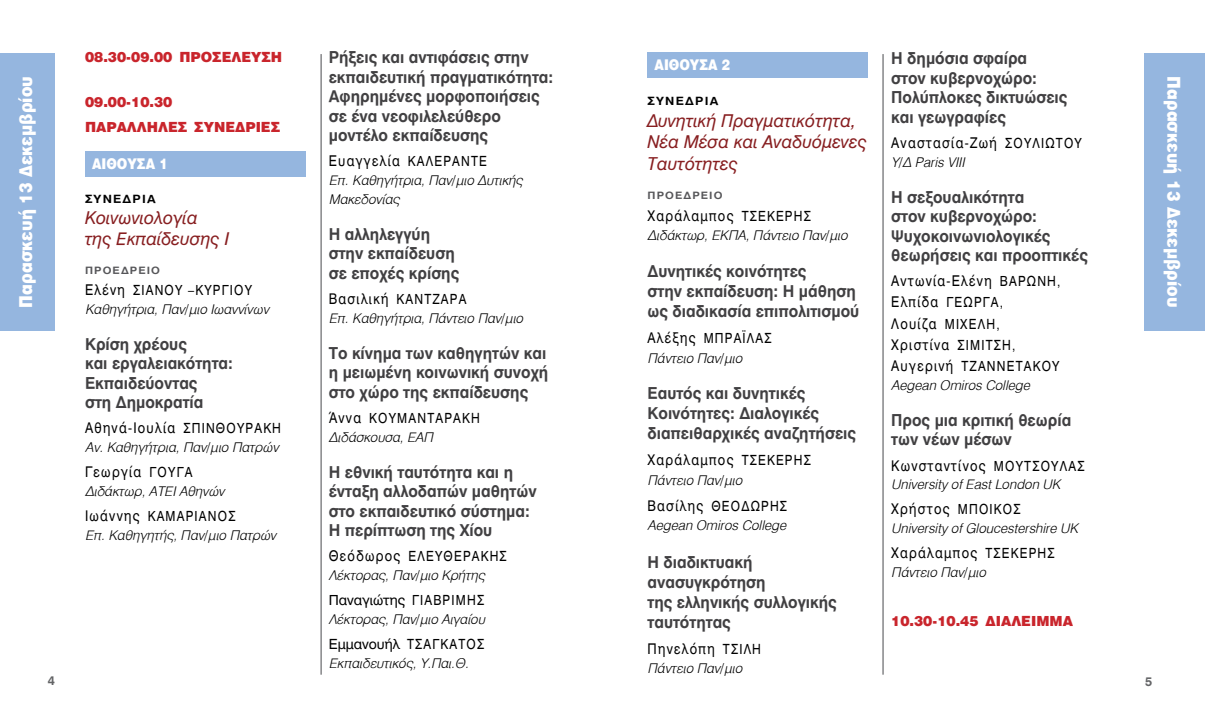
<style>
.page{position:relative;width:1205px;height:727px;background:#fff}
.page>*{position:absolute;margin:0;border:0;box-sizing:border-box;transform-origin:0 0}
.t1{font:17.5px/21.8px "UB Helvetica Italic";color:#871e20}
.t2{font:900 17.5px "UB Helvetica";letter-spacing:.01em;color:#fff;scale:.9 1}
.t3{font:16.25px/19.5px "UB Helvetica Bold";color:#414042;scale:.95 1}
.t4{font:14.5px "UB Helvetica";letter-spacing:.1em;color:#000;scale:.87 1}
.t5{font:900 14.5px "UB Helvetica";color:#fff;scale:.87 1}
.t6{font:13.75px/21.2px "UB Helvetica";letter-spacing:.1em;color:#000;scale:.87 1}
.t7{font:900 13.75px/25px "UB Helvetica";color:#c9252c}
.t8{font:13.75px "UB Helvetica";color:#000}
.t9{font:13.25px/18.8px "UB Helvetica Light Italic";color:#000}
.t10{font:12.5px "UB Helvetica Bold";color:#636466}
.t11{font:11.25px "UB Helvetica Bold";letter-spacing:.1em;color:#000;scale:1.1 1}
.t12{font:10px "UB Helvetica Bold";letter-spacing:.1em;color:#565659;scale:1.1 1}
.s1{font-size:13.75px}
.s2{font-size:14.5px}
</style>
<div class="page">
<hr style="left:882px;top:54px;width:1px;height:620px;background:#6d6e71">
<hr style="left:320px;top:54px;width:2px;height:620px;background:#6d6e71">
<div style="left:1144px;top:53px;width:61px;height:277px;background:#95b6df"></div>
<div style="left:0;top:53px;width:55px;height:277px;background:#95b6df"></div>
<div style="left:85px;top:151px;width:220px;height:25px;background:#95b6df"></div>
<div style="left:647px;top:52px;width:221px;height:26px;background:#95b6df"></div>
<p class="t2" style="left:16px;top:308px;width:259px;rotate:-90deg">Παρασκευή 13 Δεκεμβρίου</p>
<p class="t3" style="left:329px;top:48px;width:238px">Ρήξεις και αντιφάσεις στην εκπαιδευτική πραγματικότητα:<br>Αφηρημένες μορφοποιήσεις σε ένα νεοφιλελεύθερο μοντέλο εκπαίδευσης</p>
<p class="t4" style="left:329px;top:153px;width:183px">Ευαγγελία <span class="s1">ΚΑΛΕΡΑΝΤΕ</span></p>
<p class="t9" style="left:329px;top:171px;width:195px">Επ. Καθηγήτρια, Παν/μιο Δυτικής<br>Μακεδονίας</p>
<p class="t3" style="left:329px;top:224px;width:139px">Η αλληλεγγύη στην εκπαίδευση σε εποχές κρίσης</p>
<p class="t4" style="left:329px;top:290px;width:160px">Βασιλική <span class="s1">ΚΑΝΤΖΑΡΑ</span></p>
<p class="t9" style="left:329px;top:309px;width:196px">Επ. Καθηγήτρια, Πάντειο Παν/μιο</p>
<p class="t3" style="left:329px;top:343px;width:233px">Το κίνημα των καθηγητών και η μειωμένη κοινωνική συνοχή στο χώρο της εκπαίδευσης</p>
<p class="t6" style="left:329px;top:407px;width:173px"><span class="s2">Άννα</span> ΚΟΥΜΑΝΤΑΡΑΚΗ</p>
<p class="t9" style="left:329px;top:427px;width:106px">Διδάσκουσα, ΕΑΠ</p>
<p class="t3" style="left:329px;top:462px;width:220px">Η εθνική ταυτότητα και η ένταξη αλλοδαπών μαθητών στο εκπαιδευτικό σύστημα:<br>Η περίπτωση της Χίου</p>
<p class="t6" style="left:329px;top:545px;width:196px"><span class="s2">Θεόδωρος</span> ΕΛΕΥΘΕΡΑΚΗΣ</p>
<p class="t9" style="left:329px;top:566px;width:158px">Λέκτορας, Παν/μιο Κρήτης</p>
<p class="t8" style="left:329px;top:592px;width:148px">Παναγιώτης ΓΙΑΒΡΙΜΗΣ</p>
<p class="t9" style="left:329px;top:609px;width:158px">Λέκτορας, Παν/μιο Αιγαίου</p>
<p class="t8" style="left:329px;top:635px;width:156px">Εμμανουήλ ΤΣΑΓΚΑΤΟΣ</p>
<p class="t9" style="left:329px;top:653px;width:141px">Εκπαιδευτικός, Υ.Παι.Θ.</p>
<p class="t3" style="left:891px;top:49px;width:187px">Η δημόσια σφαίρα<br>στον κυβερνοχώρο:<br>Πολύπλοκες δικτυώσεις και γεωγραφίες</p>
<p class="t4" style="left:891px;top:134px;width:221px">Αναστασία-Ζωή <span class="s1">ΣΟΥΛΙΩΤΟΥ</span></p>
<p class="t9" style="left:891px;top:152px;width:75px">Υ/Δ Paris VIII</p>
<p class="t3" style="left:891px;top:187px;width:209px">Η σεξουαλικότητα<br>στον κυβερνοχώρο:<br>Ψυχοκοινωνιολογικές θεωρήσεις και προοπτικές</p>
<p class="t4" style="left:891px;top:272px;width:196px">Αντωνία-Ελένη <span class="s1">ΒΑΡΩΝΗ ,</span></p>
<p class="t6" style="left:891px;top:292px;width:130px"><span class="s2">Ελπίδα</span> ΓΕΩΡΓΑ,<br><span class="s2">Λουίζα</span> ΜΙΧΕΛΗ ,</p>
<p class="t4" style="left:891px;top:336px;width:144px">Χριστίνα <span class="s1">ΣΙΜΙΤΣΗ ,</span></p>
<p class="t6" style="left:891px;top:356px;width:195px"><span class="s2">Αυγερινή</span> ΤΖΑΝΝΕΤΑΚΟΥ</p>
<p class="t9" style="left:891px;top:376px;width:140px">Aegean Omiros College</p>
<p class="t3" style="left:891px;top:410px;width:191px">Προς μια κριτική θεωρία των νέων μέσων</p>
<p class="t4" style="left:891px;top:457px;width:223px">Κωνσταντίνος <span class="s1">ΜΟΥΤΣΟΥΛΑΣ</span></p>
<p class="t9" style="left:891px;top:475px;width:171px">University of East London UK</p>
<p class="t4" style="left:891px;top:500px;width:149px">Χρήστος <span class="s1">ΜΠΟΙΚΟΣ</span></p>
<p class="t9" style="left:891px;top:519px;width:188px">University of Gloucestershire UK</p>
<p class="t4" style="left:891px;top:544px;width:179px">Χαράλαμπος <span class="s1">ΤΣΕΚΕΡΗΣ</span></p>
<p class="t9" style="left:891px;top:562px;width:96px">Πάντειο Παν/μιο</p>
<p class="t7" style="left:891px;top:608px;width:183px">10.30-10.45 Διάλει μμα</p>
<p class="t7" style="left:85px;top:44px;width:199px">08.30-09.00 Προσέλευση</p>
<p class="t7" style="left:85px;top:89px;width:180px">09.00-10.30<br>Παράλληλες Συνεδρίες</p>
<p class="t5" style="left:92px;top:155px;width:41px">ΑΙΘΟΥΣΑ</p>
<p class="t5" style="left:159px;top:155px;width:11px">1</p>
<p class="t11" style="left:85px;top:192px;width:59px">Συνεδρία</p>
<p class="t1" style="left:85px;top:207px;width:146px;line-height:21.2px">Κοινωνιολογία<br>της Εκπαίδευσης Ι</p>
<p class="t12" style="left:85px;top:264px;width:70px">Προεδρείο</p>
<p class="t6" style="left:85px;top:279px;width:194px"><span class="s2">Ελένη</span> ΣΙΑΝΟΥ –ΚΥΡΓΙΟΥ</p>
<p class="t9" style="left:85px;top:299px;width:185px">Καθηγήτρια, Παν/μιο Ιωαννίνων</p>
<p class="t3" style="left:85px;top:334px;width:157px">Κρίση χρέους<br>και εργαλειακότητα:<br>Εκπαιδεύοντας<br>στη Δημοκρατία</p>
<p class="t4" style="left:85px;top:419px;width:225px">Αθηνά-Ιουλία <span class="s1">ΣΠΙΝΘΟΥΡΑΚΗ</span></p>
<p class="t9" style="left:85px;top:438px;width:195px">Αν. Καθηγήτρια, Παν/μιο Πατρών</p>
<p class="t4" style="left:85px;top:463px;width:125px">Γεωργία <span class="s1">ΓΟΥΓΑ</span></p>
<p class="t9" style="left:85px;top:481px;width:141px">Διδάκτωρ, ΑΤΕΙ Αθηνών</p>
<p class="t6" style="left:85px;top:505px;width:174px"><span class="s2">Ιωάννης</span> ΚΑΜΑΡΙΑΝΟΣ</p>
<p class="t9" style="left:85px;top:525px;width:193px">Επ. Καθηγητής, Παν/μιο Πατρών</p>
<p class="t5" style="left:654px;top:56px;width:41px">ΑΙΘΟΥΣΑ</p>
<p class="t5" style="left:722px;top:56px;width:11px">2</p>
<p class="t11" style="left:647px;top:94px;width:59px">Συνεδρία</p>
<p class="t1" style="left:647px;top:109px;width:221px">Δυνητική Πραγματικότητα,<br>Νέα Μέσα και Αναδυόμενες<br>Ταυτότητες</p>
<p class="t12" style="left:647px;top:190px;width:70px">Προεδρείο</p>
<p class="t4" style="left:647px;top:208px;width:179px">Χαράλαμπος <span class="s1">ΤΣΕΚΕΡΗΣ</span></p>
<p class="t9" style="left:647px;top:226px;width:202px">Διδάκτωρ, ΕΚΠΑ, Πάντειο Παν/μιο</p>
<p class="t3" style="left:647px;top:261px;width:224px;line-height:20px">Δυνητικές κοινότητες<br>στην εκπαίδευση: Η μάθηση ως διαδικασία επιπολιτισμού</p>
<p class="t6" style="left:647px;top:328px;width:143px"><span class="s2">Αλέξης</span> ΜΠΡΑΪΛΑΣ</p>
<p class="t9" style="left:647px;top:348px;width:96px">Πάντειο Παν/μιο</p>
<p class="t3" style="left:647px;top:383px;width:221px;line-height:20px">Εαυτός και δυνητικές<br>Κοινότητες: Διαλογικές διαπειθαρχικές αναζητήσεις</p>
<p class="t4" style="left:647px;top:452px;width:179px">Χαράλαμπος <span class="s1">ΤΣΕΚΕΡΗΣ</span></p>
<p class="t9" style="left:647px;top:470px;width:96px">Πάντειο Παν/μιο</p>
<p class="t6" style="left:647px;top:495px;width:151px"><span class="s2">Βασίλης</span> ΘΕΟΔΩΡΗΣ</p>
<p class="t9" style="left:647px;top:515px;width:140px">Aegean Omiros College</p>
<p class="t3" style="left:647px;top:552px;width:201px;line-height:20px">Η διαδικτυακή ανασυγκρότηση<br>της ελληνικής συλλογικής ταυτότητας</p>
<p class="t4" style="left:647px;top:640px;width:130px">Πηνελόπη <span class="s1">ΤΣΙΛΗ</span></p>
<p class="t9" style="left:647px;top:658px;width:96px">Πάντειο Παν/μιο</p>
<p class="t10" style="left:48px;top:672px;width:9px">4</p>
<p class="t10" style="left:1145px;top:673px;width:9px">5</p>
<p class="t2" style="left:1184px;top:76px;width:259px;rotate:90deg">Παρασκευή 13 Δεκεμβρίου</p>
</div>
